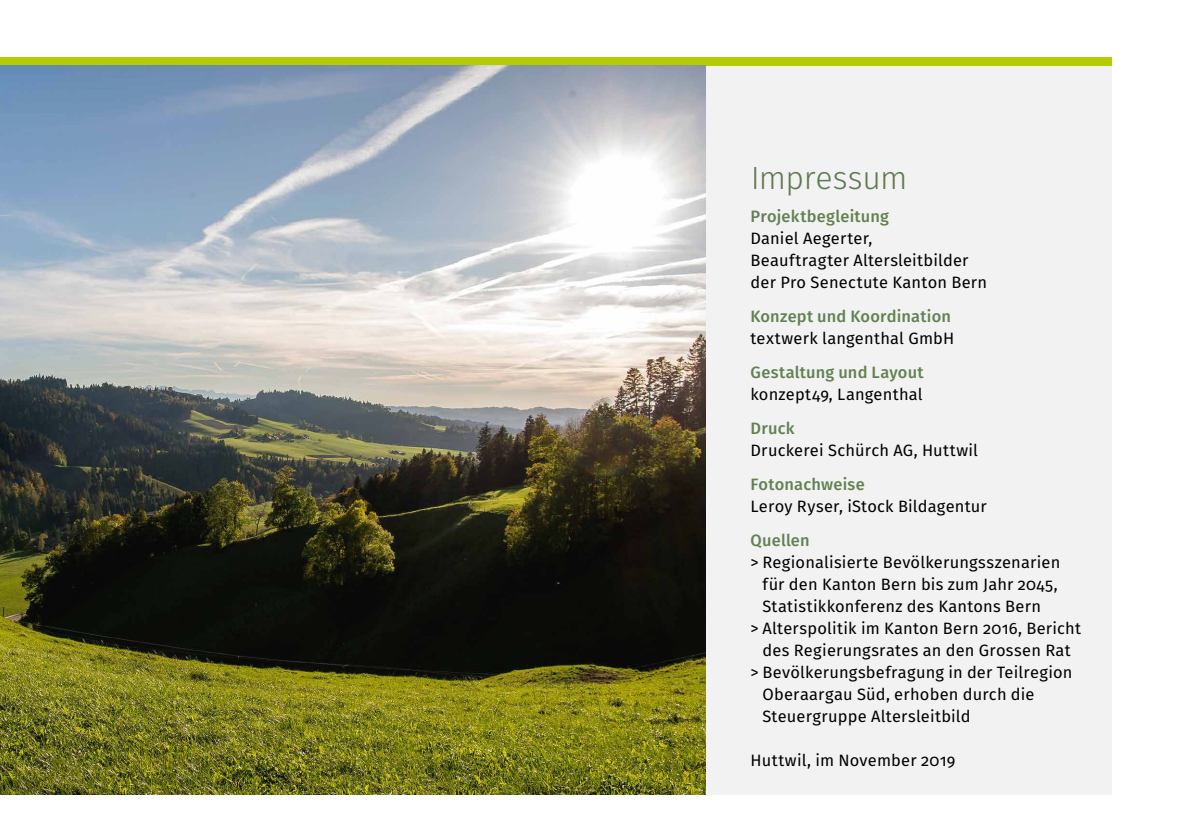
<style>
.page{position:relative;width:1191px;height:840px;background:#fff}
.page>*{position:absolute;margin:0;border:0;box-sizing:border-box;transform-origin:0 0}
.t1{font:300 32px "Fira Sans";letter-spacing:-.01em;color:#628151}
.t2{font:16.4px/22px "Fira Sans";letter-spacing:.015em;color:#000}
.t3{font:500 16.4px "Fira Sans";letter-spacing:.015em;color:#628151}
</style>
<div class="page">
<div style="left:690px;top:65px;width:421px;height:729px;background:#f2f2f2"></div>
<div style="left:0;top:57px;width:1111px;height:8px;background:#b4cc04"></div>
<img style="left:0;top:65px;width:705px;height:729px">
<h1 class="t1" style="left:750px;top:155px;width:158px">Impressum</h1>
<p class="t3" style="left:750px;top:204px;width:140px">Projektbegleitung</p>
<p class="t2" style="left:750px;top:227px;width:238px">Daniel Aegerter,<br>Beauftragter Altersleitbilder der Pro Senectute Kanton Bern</p>
<p class="t3" style="left:750px;top:304px;width:202px">Konzept und Koordination</p>
<p class="t2" style="left:750px;top:327px;width:205px">textwerk langenthal GmbH</p>
<p class="t3" style="left:750px;top:360px;width:175px">Gestaltung und Layout</p>
<p class="t2" style="left:750px;top:383px;width:174px">konzept49, Langenthal</p>
<p class="t3" style="left:750px;top:416px;width:46px">Druck</p>
<p class="t2" style="left:750px;top:439px;width:229px">Druckerei Schürch AG, Huttwil</p>
<p class="t3" style="left:750px;top:472px;width:116px">Fotonachweise</p>
<p class="t2" style="left:750px;top:495px;width:238px">Leroy Ryser, iStock Bildagentur</p>
<p class="t3" style="left:750px;top:528px;width:61px">Quellen</p>
<p class="t2" style="left:750px;top:551px;width:311px">&gt; Regionalisierte Bevölkerungsszenarien</p>
<p class="t2" style="left:762px;top:573px;width:297px">für den Kanton Bern bis zum Jahr 2045,</p>
<p class="t2" style="left:762px;top:595px;width:280px">Statistikkonferenz des Kantons Bern</p>
<p class="t2" style="left:750px;top:617px;width:332px">&gt; Alterspolitik im Kanton Bern 2016, Bericht</p>
<p class="t2" style="left:762px;top:639px;width:310px">des Regierungsrates an den Grossen Rat</p>
<p class="t2" style="left:750px;top:661px;width:323px">&gt; Bevölkerungsbefragung in der Teilregion</p>
<p class="t2" style="left:762px;top:683px;width:273px">Oberaargau Süd, erhoben durch die</p>
<p class="t2" style="left:762px;top:705px;width:210px">Steuergruppe Altersleitbild</p>
<p class="t2" style="left:750px;top:749px;width:206px">Huttwil, im November 2019</p>
</div>
